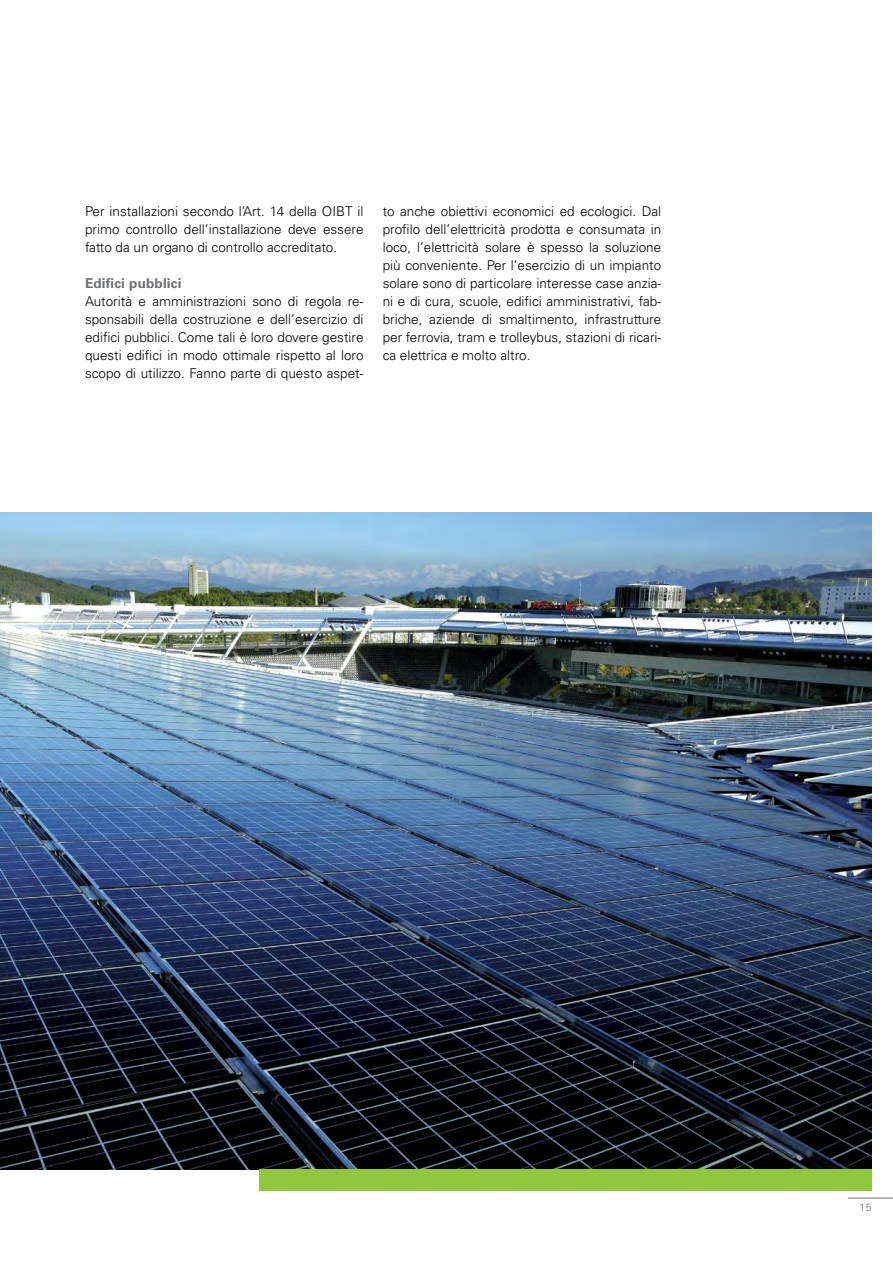
<style>
.page{position:relative;width:893px;height:1263px;background:#fff}
.page>*{position:absolute;margin:0;border:0;box-sizing:border-box;transform-origin:0 0}
.t1{font:300 13.5px/18px "Univers LT Std";color:#000;text-align:justify}
.t2{font:700 13.5px "Univers LT Std";letter-spacing:.015em;color:#6d6e71}
.t3{font:300 10.5px "Univers LT Std";color:#6d6e71}
</style>
<div class="page">
<img style="left:0;top:512px;width:872px;height:657px">
<div style="left:259px;top:1169px;width:613px;height:22px;background:#8fc73e"></div>
<hr style="left:848px;top:1198px;width:45px;height:1px;background:#6d6e71">
<p class="t1" style="left:85px;top:202px;width:280px">Per installazioni secondo l’Art. 14 della OIBT il primo controllo dell’installazione deve essere fatto da un organo di controllo accreditato.</p>
<p class="t2" style="left:85px;top:275px;width:98px">Edifici pubblici</p>
<p class="t1" style="left:85px;top:292px;width:280px">Autorità e amministrazioni sono di regola re&shy;sponsabili della costruzione e dell’esercizio di edifici pubblici. Come tali è loro dovere gestire questi edifici in modo ottimale rispetto al loro scopo di utilizzo. Fanno parte di questo aspet-</p>
<p class="t1" style="left:383px;top:202px;width:280px">to anche obiettivi economici ed ecologici. Dal profilo dell’elettricità prodotta e consumata in loco, l’elettricità solare è spesso la soluzione più conveniente. Per l’esercizio di un impianto solare sono di particolare interesse case anzia&shy;ni e di cura, scuole, edifici amministrativi, fab&shy;briche, aziende di smaltimento, infrastrutture per ferrovia, tram e trolleybus, stazioni di ricari&shy;ca elettrica e molto altro.</p>
<p class="t3" style="left:859px;top:1201px;width:14px">15</p>
</div>
